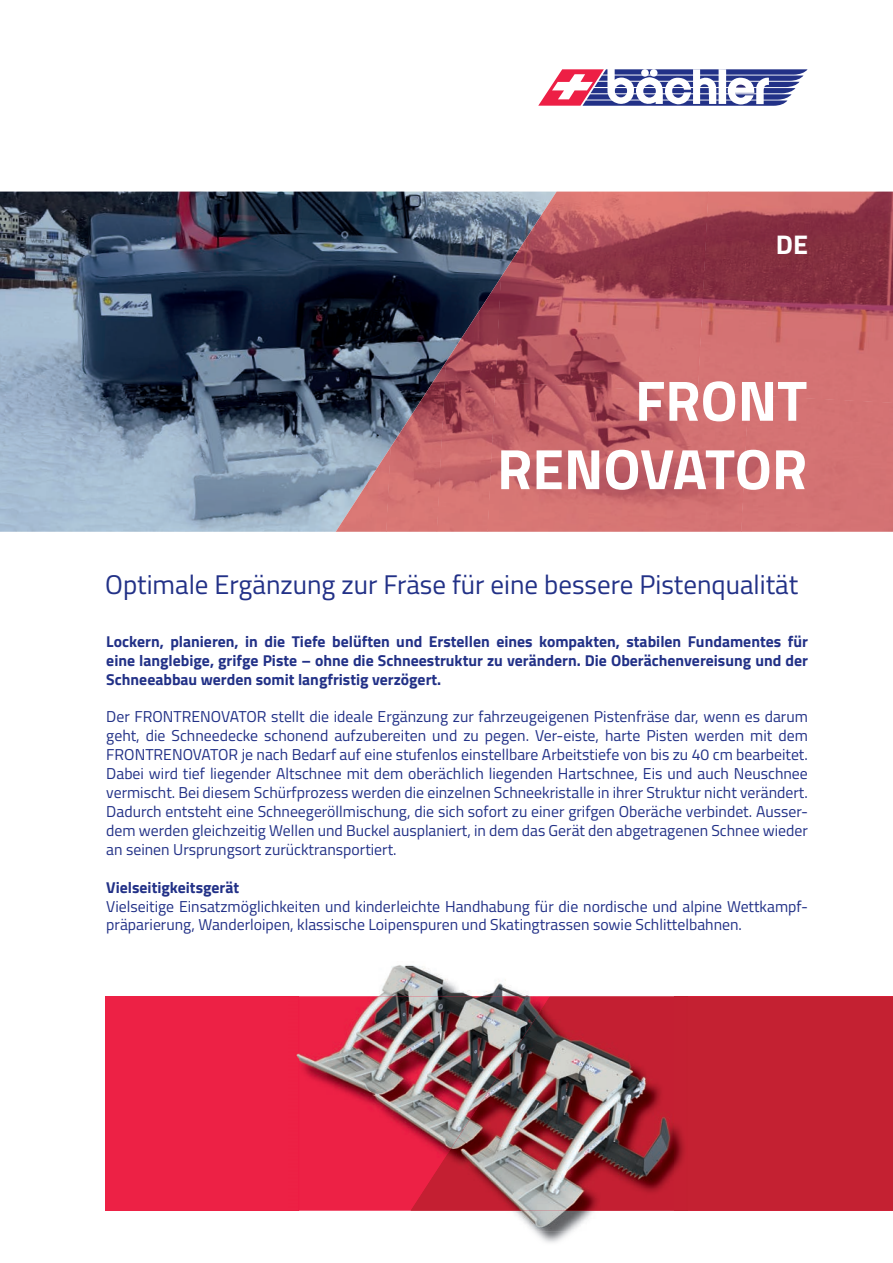
<style>
.page{position:relative;width:893px;height:1263px;background:#fff}
.page>*{position:absolute;margin:0;border:0;box-sizing:border-box;transform-origin:0 0}
.t1{font:700 57px/68.4px "Titillium Web";color:#fff;text-align:right}
.t2{font:27px "Titillium Web";color:#223187}
.t3{font:700 27px "Titillium Web";color:#fff}
.t4{font:15.75px/18.9px "Titillium Web";color:#223187;text-align:justify}
.t5{font:700 15.75px/18.9px "Titillium Web";color:#223187;text-align:justify}
</style>
<div class="page">
<img style="left:0;top:192px;width:495px;height:340px">
<img style="left:495px;top:192px;width:203px;height:190px">
<img style="left:698px;top:192px;width:195px;height:203px">
<img style="left:437px;top:277px;width:64px;height:255px">
<img style="left:386px;top:362px;width:60px;height:170px">
<img style="left:487px;top:382px;width:262px;height:150px">
<div style="left:741px;top:395px;width:152px;height:137px;background:#d47273"></div>
<img style="left:336px;top:447px;width:55px;height:85px">
<svg style="left:538px;top:69px;width:270px;height:37px"></svg>
<div style="left:106px;top:996px;width:787px;height:214px;background:#ed2145"></div>
<div style="left:687px;top:996px;width:206px;height:215px;background:#c42132"></div>
<img style="left:550px;top:996px;width:137px;height:215px">
<img style="left:392px;top:965px;width:31px;height:3px">
<img style="left:288px;top:1053px;width:11px;height:158px">
<img style="left:379px;top:968px;width:150px;height:28px">
<img style="left:299px;top:1210px;width:375px;height:21px">
<img style="left:299px;top:996px;width:251px;height:214px">
<h2 class="t3" style="left:776px;top:224px;width:34px">DE</h2>
<h1 class="t1" style="left:497px;top:364px;width:312px">FRONT<br>RENOVATOR</h1>
<h2 class="t2" style="left:105px;top:565px;width:694px">Optimale Ergänzung zur Fräse für eine bessere Pistenqualität</h2>
<p class="t5" style="left:106px;top:631px;width:703px">Lockern, planieren, in die Tiefe belüften und Erstellen eines kompakten, stabilen Fundamentes für eine langlebige, grifge Piste – ohne die Schneestruktur zu verändern. Die Oberächenvereisung und der Schneeabbau werden somit langfristig verzögert.</p>
<p class="t4" style="left:106px;top:707px;width:703px">Der FRONTRENOVATOR stellt die ideale Ergänzung zur fahrzeugeigenen Pistenfräse dar, wenn es darum geht, die Schneedecke schonend aufzubereiten und zu pegen. Ver-eiste, harte Pisten werden mit dem FRONTRENOVATOR je nach Bedarf auf eine stufenlos einstellbare Arbeitstiefe von bis zu 40 cm bearbeitet.<br>Dabei wird tief liegender Altschnee mit dem oberächlich liegenden Hartschnee, Eis und auch Neuschnee vermischt. Bei diesem Schürfprozess werden die einzelnen Schneekristalle in ihrer Struktur nicht verändert.<br>Dadurch entsteht eine Schneegeröllmischung, die sich sofort zu einer grifgen Oberäche verbindet. Ausser&shy;dem werden gleichzeitig Wellen und Buckel ausplaniert, in dem das Gerät den abgetragenen Schnee wieder an seinen Ursprungsort zurücktransportiert.</p>
<p class="t5" style="left:106px;top:877px;width:134px">Vielseitigkeitsgerät</p>
<p class="t4" style="left:106px;top:896px;width:703px">Vielseitige Einsatzmöglichkeiten und kinderleichte Handhabung für die nordische und alpine Wettkampf&shy;präparierung, Wanderloipen, klassische Loipenspuren und Skatingtrassen sowie Schlittelbahnen.</p>
</div>
